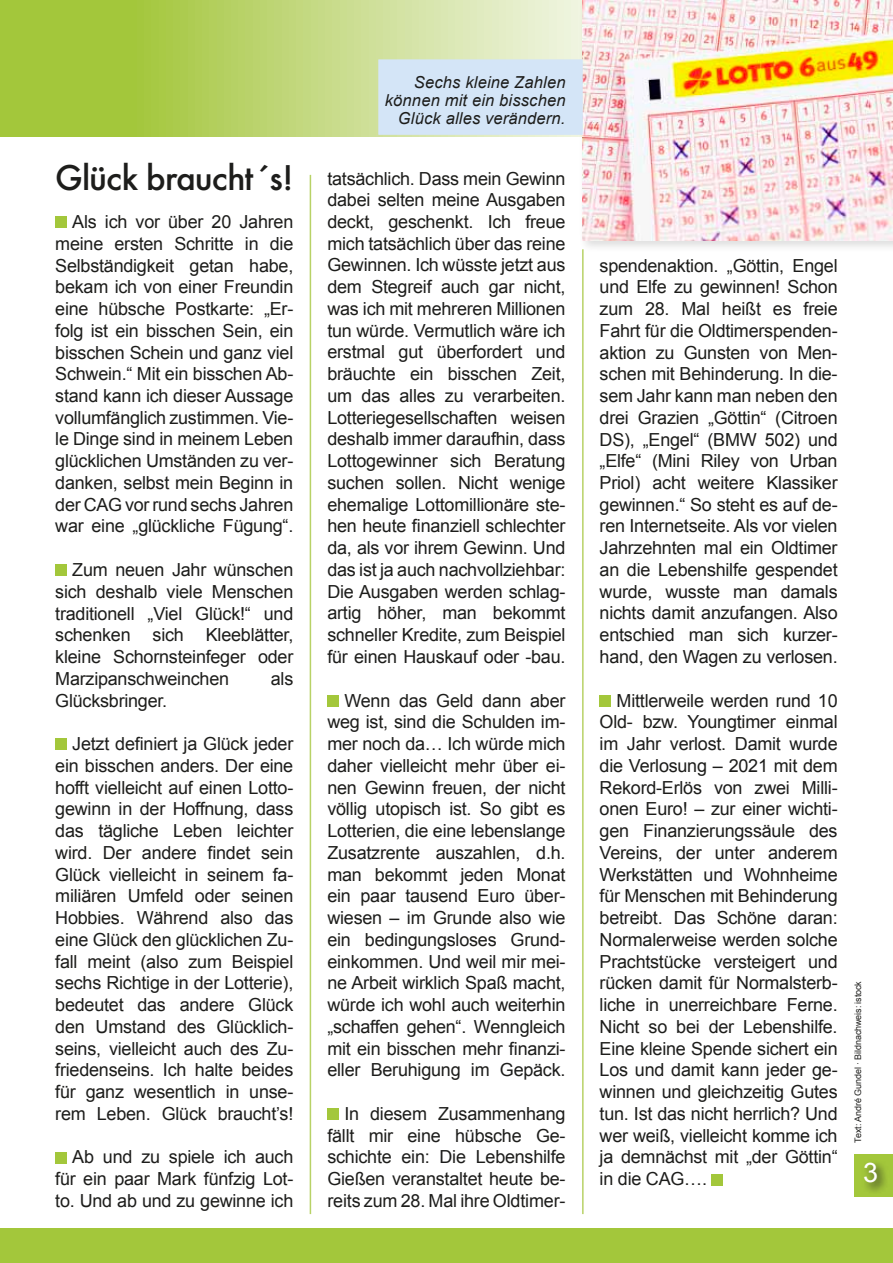
<style>
.page{position:relative;width:893px;height:1263px;background:#fff}
.page>*{position:absolute;margin:0;border:0;box-sizing:border-box;transform-origin:0 0}
.t1{font:500 33px "Futura";letter-spacing:-.03em;color:#1d1d1b}
.t2{font:27px "Arial";color:#fff}
.t3{font:18px/21.8px "Arial";letter-spacing:-.015em;color:#1d1d1b;text-align:justify}
.t4{font:italic 16.5px/18px "Arial";letter-spacing:.01em;color:#1d1d1b;text-align:right}
.t5{font:9px "Arial";letter-spacing:-.01em;color:#1d1d1b}
</style>
<div class="page">
<svg style="left:0;top:0;width:578px;height:136px;background:#bad46e"></svg>
<div style="left:855px;top:1154px;width:38px;height:42px;background:#a3c73b"></div>
<svg style="left:865px;top:1163px;width:21px;height:29px"></svg>
<hr style="left:310px;top:175px;width:1px;height:1039px;background:#b8d267">
<hr style="left:582px;top:249px;width:2px;height:965px;background:#b8d267">
<div style="left:600px;top:695px;width:11px;height:11px;background:#a3c73b"></div>
<div style="left:712px;top:1174px;width:11px;height:11px;background:#a3c73b"></div>
<div style="left:55px;top:217px;width:12px;height:11px;background:#a3c73b"></div>
<div style="left:55px;top:565px;width:12px;height:11px;background:#a3c73b"></div>
<div style="left:55px;top:739px;width:12px;height:11px;background:#a3c73b"></div>
<div style="left:55px;top:1152px;width:12px;height:11px;background:#a3c73b"></div>
<div style="left:327px;top:695px;width:12px;height:11px;background:#a3c73b"></div>
<div style="left:327px;top:1108px;width:12px;height:12px;background:#a3c73b"></div>
<div style="left:578px;top:0;width:315px;height:254px;background:#1d1d1b;opacity:.15"></div>
<img style="left:582px;top:0;width:311px;height:241px">
<div style="left:378px;top:60px;width:205px;height:75px;background:#d4e5f7;border:1px solid #d4e5f7"></div>
<div style="left:0;top:1229px;width:893px;height:34px;background:#a3c73b"></div>
<h1 class="t1" style="left:55px;top:155px;width:240px">Glück braucht´s!</h1>
<p class="t3" style="left:55px;top:211px;width:240px;text-indent:17px">Als ich vor über 20 Jahren meine ersten Schritte in die Selbständigkeit getan habe, bekam ich von einer Freundin eine hübsche Postkarte: „Er&shy;folg ist ein bisschen Sein, ein bisschen Schein und ganz viel Schwein.“ Mit ein bisschen Ab&shy;stand kann ich dieser Aussage vollumfänglich zustimmen. Vie&shy;le Dinge sind in meinem Leben glücklichen Umständen zu ver&shy;danken, selbst mein Beginn in der CAG vor rund sechs Jahren war eine „glückliche Fügung“.</p>
<p class="t3" style="left:55px;top:559px;width:240px;text-indent:17px">Zum neuen Jahr wünschen sich deshalb viele Menschen traditionell „Viel Glück!“ und schenken sich Kleeblätter, kleine Schornsteinfeger oder Marzipanschweinchen</p>
<p class="t3" style="left:271px;top:668px;width:24px">als</p>
<p class="t3" style="left:55px;top:689px;width:113px">Glücksbringer.</p>
<p class="t3" style="left:55px;top:733px;width:240px;text-indent:17px">Jetzt definiert ja Glück jeder ein bisschen anders. Der eine hofft vielleicht auf einen Lotto&shy;gewinn in der Hoffnung, dass das tägliche Leben leichter wird. Der andere findet sein Glück vielleicht in seinem fa&shy;miliären Umfeld oder seinen Hobbies. Während also das eine Glück den glücklichen Zu&shy;fall meint (also zum Beispiel sechs Richtige in der Lotterie), bedeutet das andere Glück den Umstand des Glücklich&shy;seins, vielleicht auch des Zu&shy;friedenseins. Ich halte beides für ganz wesentlich in unse&shy;rem Leben. Glück braucht’s!</p>
<p class="t3" style="left:55px;top:1146px;width:240px;text-indent:17px">Ab und zu spiele ich auch für ein paar Mark fünfzig Lot&shy;to. Und ab und zu gewinne ich</p>
<p class="t4" style="left:385px;top:73px;width:182px">Sechs kleine Zahlen können mit ein bisschen<br>Glück alles verändern.</p>
<p class="t3" style="left:327px;top:167px;width:240px">tatsächlich. Dass mein Gewinn dabei selten meine Ausgaben deckt, geschenkt. Ich freue mich tatsächlich über das reine Gewinnen. Ich wüsste jetzt aus dem Stegreif auch gar nicht, was ich mit mehreren Millionen tun würde. Vermutlich wäre ich erstmal gut überfordert und bräuchte ein bisschen Zeit, um das alles zu verarbeiten.<br>Lotteriegesellschaften weisen deshalb immer daraufhin, dass Lottogewinner sich Beratung suchen sollen. Nicht wenige ehemalige Lottomillionäre ste&shy;hen heute finanziell schlechter da, als vor ihrem Gewinn. Und das ist ja auch nachvollziehbar:<br>Die Ausgaben werden schlag&shy;artig höher, man bekommt schneller Kredite, zum Beispiel für einen Hauskauf oder -bau.</p>
<p class="t3" style="left:327px;top:689px;width:240px;text-indent:17px">Wenn das Geld dann aber weg ist, sind die Schulden im&shy;mer noch da… Ich würde mich daher vielleicht mehr über ei&shy;nen Gewinn freuen, der nicht völlig utopisch ist. So gibt es Lotterien, die eine lebenslange Zusatzrente auszahlen, d.h. man bekommt jeden Monat ein paar tausend Euro über&shy;wiesen – im Grunde also wie ein bedingungsloses Grund&shy;einkommen. Und weil mir mei&shy;ne Arbeit wirklich Spaß macht, würde ich wohl auch weiterhin „schaffen gehen“. Wenngleich mit ein bisschen mehr finanzi&shy;eller Beruhigung im Gepäck.</p>
<p class="t3" style="left:327px;top:1103px;width:240px;text-indent:17px">In diesem Zusammenhang fällt mir eine hübsche Ge&shy;schichte ein: Die Lebenshilfe Gießen veranstaltet heute be&shy;reits zum 28. Mal ihre Oldtimer-</p>
<p class="t3" style="left:600px;top:254px;width:240px">spendenaktion. „Göttin, Engel und Elfe zu gewinnen! Schon zum 28. Mal heißt es freie Fahrt für die Oldtimerspenden&shy;aktion zu Gunsten von Men&shy;schen mit Behinderung. In die&shy;sem Jahr kann man neben den drei Grazien „Göttin“ (Citroen DS), „Engel“ (BMW 502) und „Elfe“ (Mini Riley von Urban Priol) acht weitere Klassiker gewinnen.“ So steht es auf de&shy;ren Internetseite. Als vor vielen Jahrzehnten mal ein Oldtimer an die Lebenshilfe gespendet wurde, wusste man damals nichts damit anzufangen. Also entschied man sich kurzer&shy;hand, den Wagen zu verlosen.</p>
<p class="t3" style="left:600px;top:689px;width:240px;text-indent:17px">Mittlerweile werden rund 10<br>Old- bzw. Youngtimer einmal im Jahr verlost. Damit wurde die Verlosung – 2021 mit dem Rekord-Erlös von zwei Milli&shy;onen Euro! – zur einer wichti&shy;gen Finanzierungssäule des Vereins, der unter anderem Werkstätten und Wohnheime für Menschen mit Behinderung betreibt. Das Schöne daran:<br>Normalerweise werden solche Prachtstücke versteigert und rücken damit für Normalsterb&shy;liche in unerreichbare Ferne.<br>Nicht so bei der Lebenshilfe.<br>Eine kleine Spende sichert ein Los und damit kann jeder ge&shy;winnen und gleichzeitig Gutes tun. Ist das nicht herrlich? Und wer weiß, vielleicht komme ich ja demnächst mit „der Göttin“ in die CAG….</p>
<p class="t5" style="left:852px;top:1142px;width:163px;rotate:-90deg">Text: André Gundel · Bildnachweis: istock</p>
<h2 class="t2" style="left:863px;top:1155px;width:17px">3</h2>
</div>
